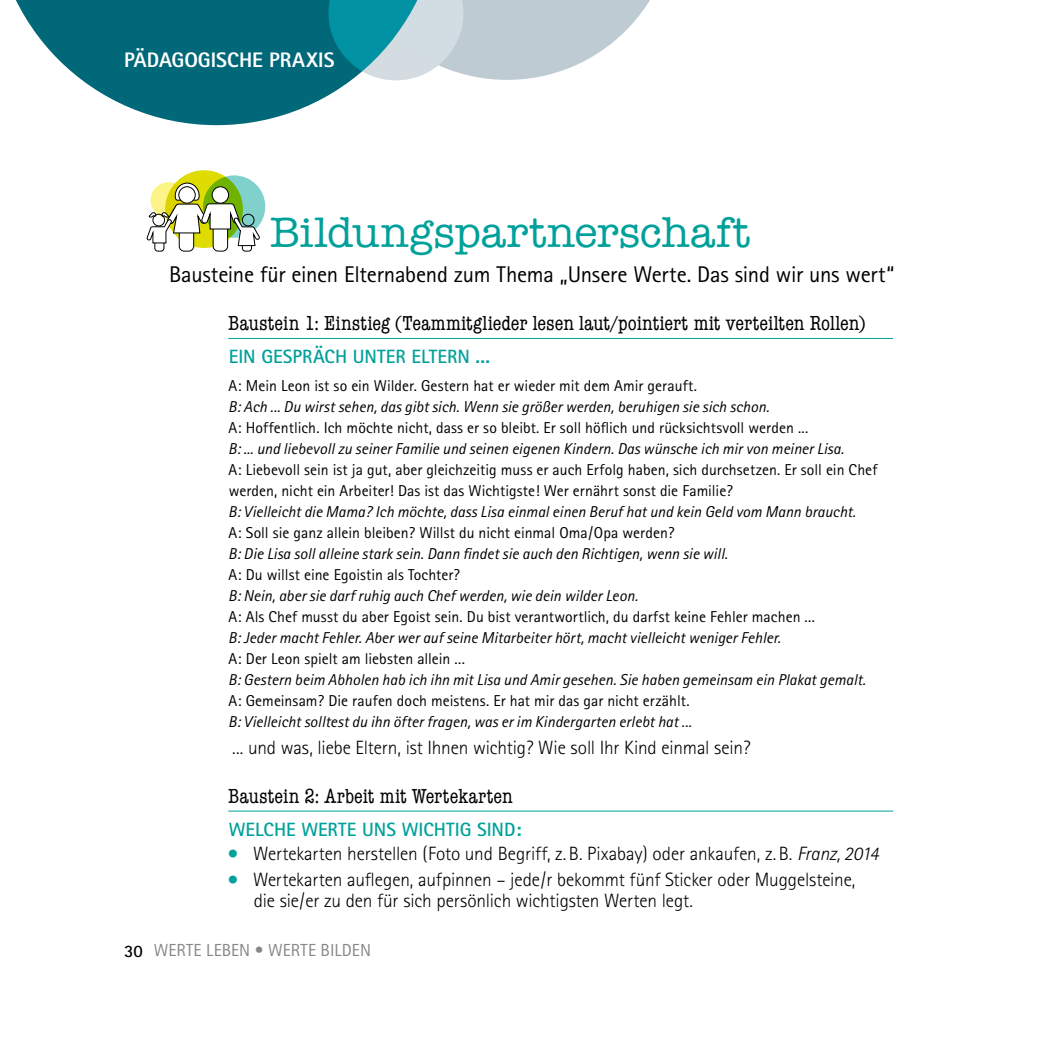
<style>
.page{position:relative;width:1042px;height:1042px;background:#fff}
.page>*{position:absolute;margin:0;border:0;box-sizing:border-box;transform-origin:0 0}
.t1{font:43.75px "American Typewriter";color:#00a19a}
.t2{font:22.75px "Rotis Sans Serif";letter-spacing:-.015em;color:#000}
.t3{font:condensed 21px "American Typewriter";color:#000}
.t4{font:800 21px "Rotis Sans Serif";color:#fff}
.t5{font:300 19.25px/25.9px "Rotis Sans Serif";letter-spacing:-.01em;color:#000}
.t6{font:700 19.25px "Rotis Sans Serif";letter-spacing:-.005em;color:#00a19a}
.t7{font:17.5px "Rotis Sans Serif";color:#878787}
.t8{font:700 17.5px "Rotis Sans Serif";color:#000}
.t9{font:italic 15.75px "Rotis Sans Serif";color:#000}
.t10{font:15.75px/21px "Rotis Sans Serif";color:#000}
.s1{font-style:italic}
</style>
<div class="page">
<hr style="left:228px;top:338px;width:665px;height:1px;background:#00a19a">
<hr style="left:228px;top:810px;width:665px;height:1px;background:#00a19a">
<svg style="left:16px;top:0;width:384px;height:125px;fill:#006878"></svg>
<svg style="left:328px;top:0;width:322px;height:80px"></svg>
<div style="left:165px;top:170px;width:78px;height:78px;background:#dedc00;border-radius:50%"></div>
<svg style="left:203px;top:175px;width:62px;height:63px"></svg>
<div style="left:213px;top:224px;width:15px;height:27px;border:1px solid #000;border-radius:5px"></div>
<div style="left:179px;top:224px;width:15px;height:27px;border:1px solid #000;border-radius:5px"></div>
<div style="left:154px;top:236px;width:10px;height:15px;border:1px solid #000;border-radius:3px"></div>
<div style="left:242px;top:236px;width:10px;height:15px;border:1px solid #000;border-radius:3px"></div>
<svg style="left:146px;top:182px;width:114px;height:64px"></svg>
<div style="left:152px;top:214px;width:13px;height:12px;border:1px solid #000;border-radius:50%"></div>
<p class="t4" style="left:124px;top:47px;width:212px">PÄDAGOGISCHE PRAXIS</p>
<h1 class="t1" style="left:270px;top:199px;width:482px">Bildungspartnerschaft</h1>
<p class="t2" style="left:169px;top:260px;width:727px">Bausteine für einen Elternabend zum Thema „Unsere Werte. Das sind wir uns wert“</p>
<p class="t3" style="left:228px;top:307px;width:639px">Baustein 1: Einstieg (Teammitglieder lesen laut/pointiert mit verteilten Rollen)</p>
<h4 class="t6" style="left:229px;top:344px;width:263px">EIN GESPRÄCH UNTER ELTERN ...</h4>
<p class="t10" style="left:228px;top:375px;width:470px">A: Mein Leon ist so ein Wilder. Gestern hat er wieder mit dem Amir gerauft.</p>
<p class="t9" style="left:228px;top:398px;width:543px">B: Ach ... Du wirst sehen, das gibt sich. Wenn sie größer werden, beruhigen sie sich schon.</p>
<p class="t10" style="left:228px;top:417px;width:581px">A: Hoffentlich. Ich möchte nicht, dass er so bleibt. Er soll höflich und rücksichtsvoll werden ...</p>
<p class="t9" style="left:228px;top:440px;width:617px">B: ... und liebevoll zu seiner Familie und seinen eigenen Kindern. Das wünsche ich mir von meiner Lisa.</p>
<p class="t10" style="left:228px;top:459px;width:650px">A: Liebevoll sein ist ja gut, aber gleichzeitig muss er auch Erfolg haben, sich durchsetzen. Er soll ein Chef werden, nicht ein Arbeiter! Das ist das Wichtigste! Wer ernährt sonst die Familie?</p>
<p class="t9" style="left:228px;top:503px;width:629px">B: Vielleicht die Mama? Ich möchte, dass Lisa einmal einen Beruf hat und kein Geld vom Mann braucht.</p>
<p class="t10" style="left:228px;top:522px;width:448px">A: Soll sie ganz allein bleiben? Willst du nicht einmal Oma/Opa werden?</p>
<p class="t9" style="left:228px;top:545px;width:501px">B: Die Lisa soll alleine stark sein. Dann findet sie auch den Richtigen, wenn sie will.</p>
<p class="t10" style="left:228px;top:564px;width:233px">A: Du willst eine Egoistin als Tochter?</p>
<p class="t9" style="left:228px;top:587px;width:411px">B: Nein, aber sie darf ruhig auch Chef werden, wie dein wilder Leon.</p>
<p class="t10" style="left:228px;top:606px;width:588px">A: Als Chef musst du aber Egoist sein. Du bist verantwortlich, du darfst keine Fehler machen ...</p>
<p class="t9" style="left:228px;top:628px;width:554px">B: Jeder macht Fehler. Aber wer auf seine Mitarbeiter hört, macht vielleicht weniger Fehler.</p>
<p class="t10" style="left:228px;top:648px;width:238px">A: Der Leon spielt am liebsten allein ...</p>
<p class="t9" style="left:228px;top:670px;width:639px">B: Gestern beim Abholen hab ich ihn mit Lisa und Amir gesehen. Sie haben gemeinsam ein Plakat gemalt.</p>
<p class="t10" style="left:228px;top:690px;width:462px">A: Gemeinsam? Die raufen doch meistens. Er hat mir das gar nicht erzählt.</p>
<p class="t9" style="left:228px;top:712px;width:465px">B: Vielleicht solltest du ihn öfter fragen, was er im Kindergarten erlebt hat ...</p>
<p class="t5" style="left:232px;top:734px;width:520px">... und was, liebe Eltern, ist Ihnen wichtig? Wie soll Ihr Kind einmal sein?</p>
<p class="t3" style="left:228px;top:780px;width:286px">Baustein 2: Arbeit mit Wertekarten</p>
<h4 class="t6" style="left:229px;top:817px;width:294px">WELCHE WERTE UNS WICHTIG SIND:</h4>
<p class="t5" style="left:253px;top:841px;width:627px">Wertekarten herstellen (Foto und Begriff, z. B. Pixabay) oder ankaufen, z. B. <span class="s1">Franz, 2014<br></span>Wertekarten auflegen, aufpinnen – jede/r bekommt fünf Sticker oder Muggelsteine,</p>
<p class="t5" style="left:254px;top:888px;width:441px">die sie/er zu den für sich persönlich wichtigsten Werten legt.</p>
<p class="t8" style="left:124px;top:939px;width:20px">30</p>
<p class="t7" style="left:154px;top:940px;width:219px">WERTE LEBEN • WERTE BILDEN</p>
</div>
